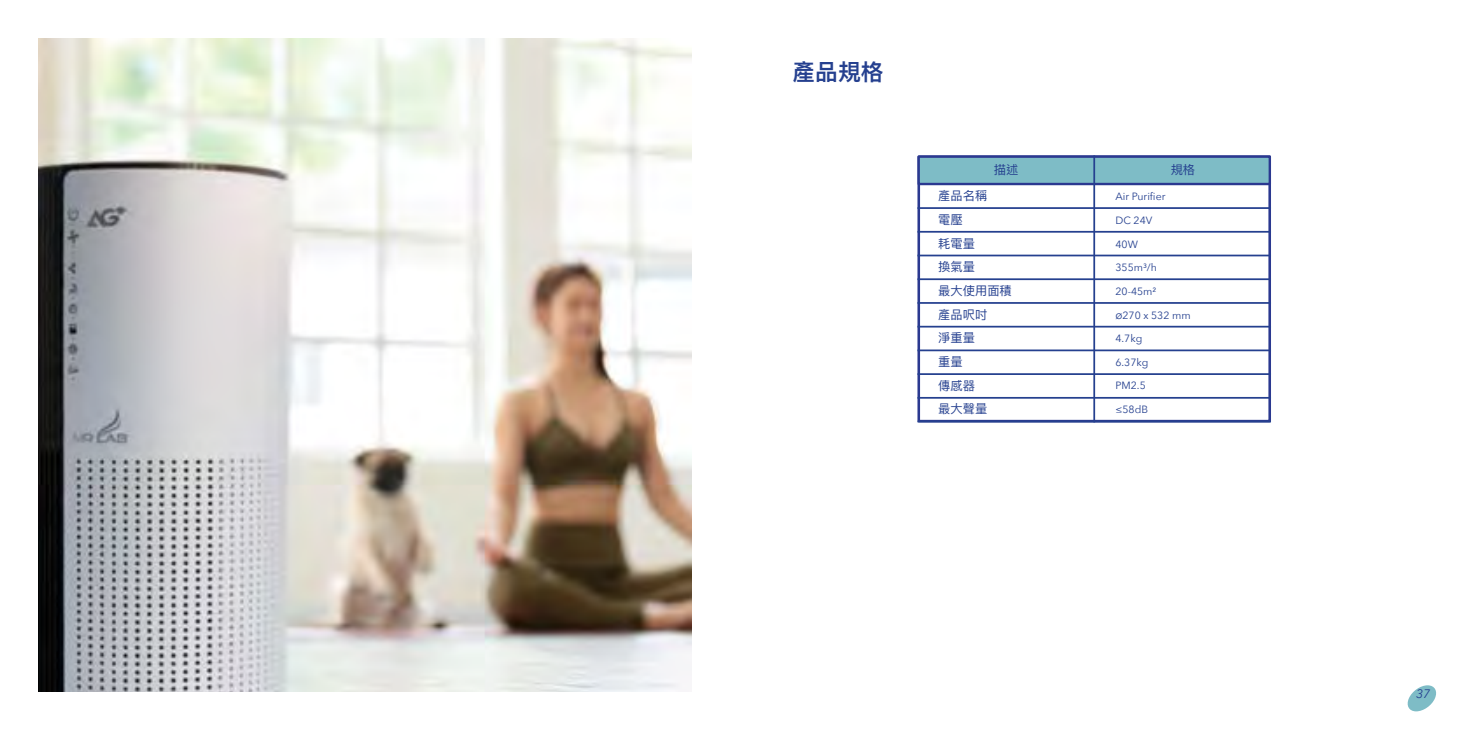
<style>
.page{position:relative;width:1459px;height:730px;background:#fff}
.page>*{position:absolute;margin:0;border:0;box-sizing:border-box;transform-origin:0 0}
.t1{font:600 22.75px "Ping Fang HK";color:#25408f}
.t2{font:12.25px/23.6px "Ping Fang HK";color:#25408f}
.t3{font:italic 12.25px "Avenir Next";color:#25408f}
.t4{font:10.5px "Avenir Next";color:#25408f}
</style>
<div class="page">
<img style="left:38px;top:38px;width:653px;height:653px">
<div style="left:917px;top:155px;width:354px;height:267px;background:#fff;border:3px solid #2b3990"></div>
<div style="left:917px;top:155px;width:354px;height:30px;background:#7ebcc6;border:2px solid #2b3990"></div>
<hr style="left:1093px;top:155px;width:2px;height:267px;background:#25408f">
<hr style="left:917px;top:207px;width:354px;height:2px;background:#25408f">
<hr style="left:917px;top:231px;width:354px;height:1px;background:#25408f">
<hr style="left:917px;top:254px;width:354px;height:2px;background:#25408f">
<hr style="left:917px;top:278px;width:354px;height:2px;background:#25408f">
<hr style="left:917px;top:302px;width:354px;height:2px;background:#25408f">
<hr style="left:917px;top:325px;width:354px;height:2px;background:#25408f">
<hr style="left:917px;top:349px;width:354px;height:2px;background:#25408f">
<hr style="left:917px;top:373px;width:354px;height:2px;background:#25408f">
<hr style="left:917px;top:397px;width:354px;height:1px;background:#25408f">
<hr style="left:917px;top:420px;width:354px;height:2px;background:#25408f">
<svg style="left:1407px;top:685px;width:30px;height:26px"></svg>
<h1 class="t1" style="left:792px;top:57px;width:92px">產品規格</h1>
<p class="t2" style="left:993px;top:157px;width:26px">描述</p>
<p class="t2" style="left:1170px;top:157px;width:26px">規格</p>
<p class="t2" style="left:938px;top:184px;width:75px">產品名稱<br>電壓<br>耗電量<br>換氣量<br>最大使用面積產品呎吋<br>淨重量<br>重量<br>傳感器<br>最大聲量</p>
<p class="t4" style="left:1115px;top:188px;width:51px">Air Purifier</p>
<p class="t4" style="left:1115px;top:211px;width:38px">DC 24V</p>
<p class="t4" style="left:1115px;top:235px;width:24px">40W</p>
<p class="t4" style="left:1115px;top:258px;width:43px">355m³/h</p>
<p class="t4" style="left:1115px;top:282px;width:42px">20-45m²</p>
<p class="t4" style="left:1115px;top:306px;width:77px">Ø270 x 532 mm</p>
<p class="t4" style="left:1115px;top:329px;width:28px">4.7kg</p>
<p class="t4" style="left:1115px;top:353px;width:34px">6.37kg</p>
<p class="t4" style="left:1115px;top:377px;width:32px">PM2.5</p>
<p class="t4" style="left:1115px;top:400px;width:34px">≤58dB</p>
<p class="t3" style="left:1415px;top:682px;width:16px">37</p>
</div>
